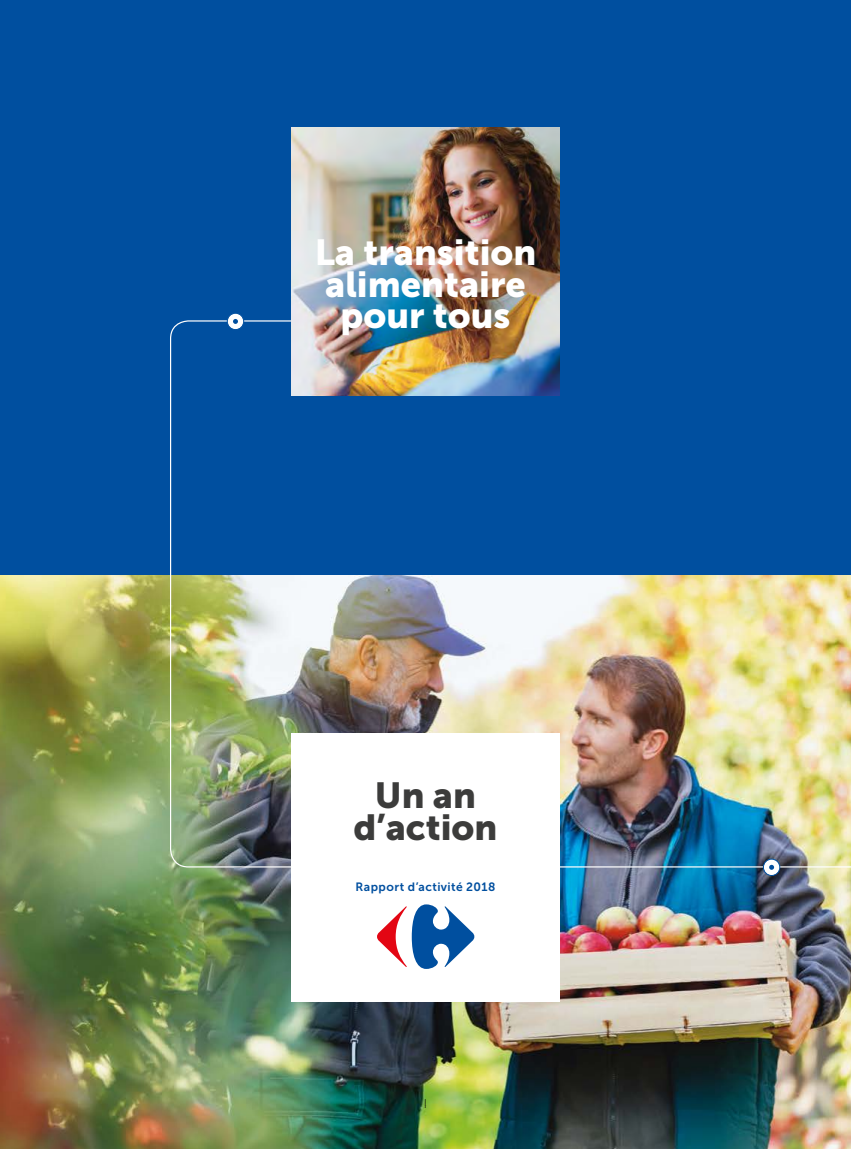
<style>
.page{position:relative;width:851px;height:1149px;background:#fff}
.page>*{position:absolute;margin:0;border:0;box-sizing:border-box;transform-origin:0 0}
.t1{font:36px/31.5px "Museo Sans 900";color:#fff;text-align:center}
.t2{font:36px/31.5px "Museo Sans 900";color:#3c3c3b;text-align:center}
.t3{font:12.75px "Museo Sans 100";color:#000}
.t4{font:12px "Museo Sans 700";letter-spacing:.035em;color:#004f9f}
</style>
<div class="page">
<img style="left:0;top:574px;width:850px;height:574px">
<div style="left:0;top:0;width:850px;height:574px;background:#004f9f"></div>
<img style="left:169px;top:320px;width:681px;height:547px">
<div style="left:227px;top:313px;width:17px;height:16px;background:#fff;border-radius:50%"></div>
<div style="left:227px;top:313px;width:17px;height:17px;border:1px solid #004f9f;border-radius:50%"></div>
<svg style="left:233px;top:319px;width:5px;height:5px"></svg>
<svg style="left:763px;top:858px;width:16px;height:17px"></svg>
<div style="left:763px;top:858px;width:17px;height:17px;border:1px solid #004f9f;border-radius:50%"></div>
<svg style="left:769px;top:864px;width:5px;height:5px"></svg>
<img style="left:291px;top:128px;width:268px;height:267px">
<div style="left:291px;top:733px;width:268px;height:268px;background:#fff"></div>
<svg style="left:377px;top:904px;width:97px;height:64px"></svg>
<p class="t1" style="left:314px;top:237px;width:223px">La transition alimentaire pour tous</p>
<p class="t2" style="left:353px;top:779px;width:145px">Un an d’action</p>
<p class="t4" style="left:355px;top:879px;width:141px">Rapport d’activité 2018</p>
<p class="t3" style="left:424px;top:1095px;width:5px">I</p>
</div>
